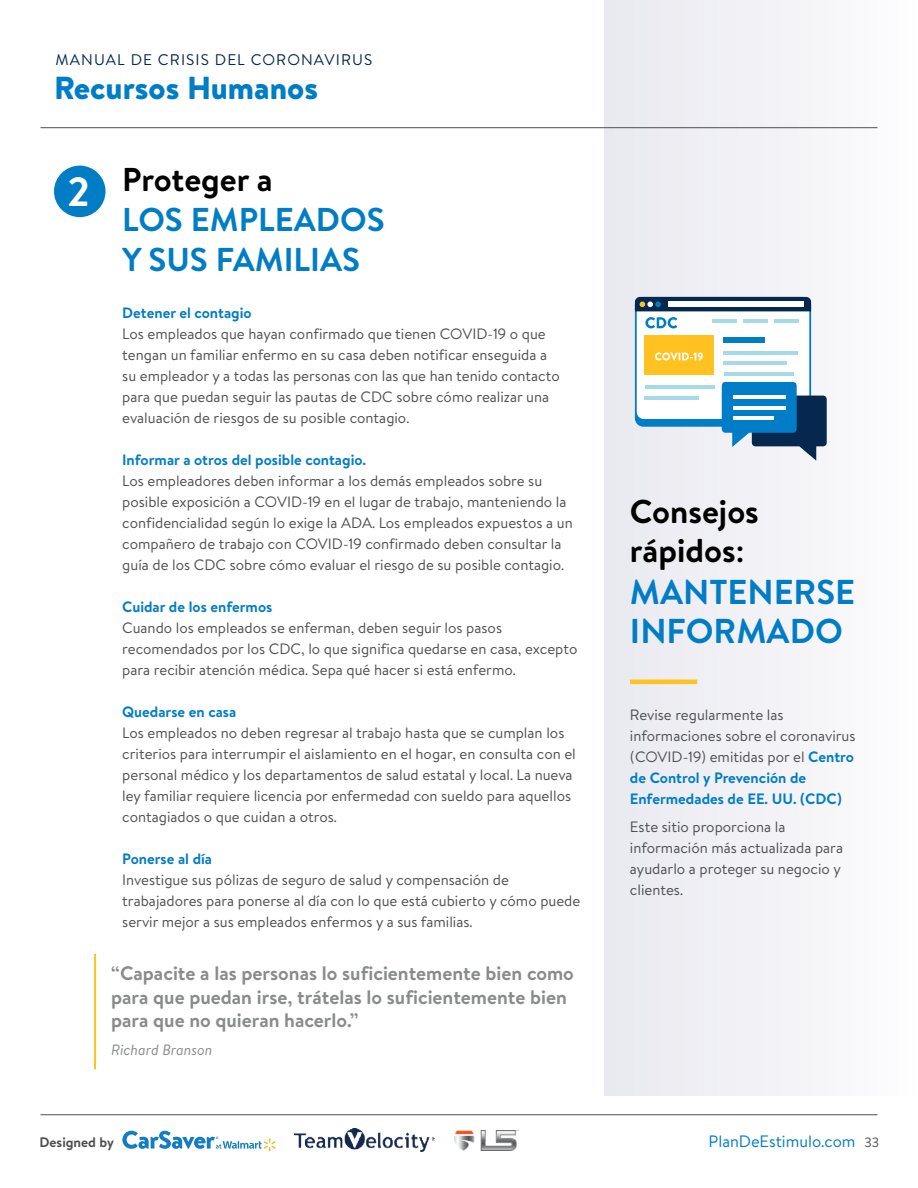
<style>
.page{position:relative;width:918px;height:1188px;background:#fff}
.page>*{position:absolute;margin:0;border:0;box-sizing:border-box;transform-origin:0 0}
.t1{font:700 34.5px/39px "Bogle";color:#007dc5}
.t2{font:700 33px/39.6px "Bogle";color:#007dc5}
.t3{font:700 33px/39.6px "Bogle";color:#000}
.t4{font:900 31.8px "Bogle";color:#007dc7}
.t5{font:700 19.5px/23.4px "Bogle";color:#8a8c8c}
.t6{font:16.5px "Bogle";color:#007dc5}
.t7{font:15.45px "Bogle";letter-spacing:.07em;color:#05294f}
.t8{font:15px/21px "Bogle";color:#4e4f51}
.t9{font:700 15px "Bogle";color:#007dc5}
.t10{font:italic 15px "Bogle";color:#8a8c8c}
.t11{font:700 13.8px "Bogle";color:#4e4e50}
.s1{font-size:40.8px;color:#fff}
.s2{color:#000}
.s3{font-weight:700;color:#007dc5}
.s4{font-size:13.5px;color:#4e4f51}
</style>
<div class="page">
<div style="left:605px;top:0;width:313px;height:1095px;background:#f3f2f7"></div>
<hr style="left:40px;top:1114px;width:838px;height:1px;background:#4e4f51">
<img style="left:294px;top:1128px;width:141px;height:23px">
<svg style="left:122px;top:1131px;width:154px;height:20px"></svg>
<img style="left:455px;top:1130px;width:63px;height:20px">
<div style="left:54px;top:166px;width:52px;height:51px;background:#007dc5;border-radius:50%"></div>
<hr style="left:40px;top:127px;width:838px;height:1px;background:#4e4f51">
<hr style="left:94px;top:954px;width:2px;height:115px;background:#ffc221">
<svg style="left:635px;top:297px;width:192px;height:164px"></svg>
<hr style="left:733px;top:396px;width:52px;height:3px;background:#fff">
<hr style="left:733px;top:406px;width:52px;height:3px;background:#fff">
<hr style="left:733px;top:417px;width:41px;height:3px;background:#fff">
<hr style="left:630px;top:680px;width:67px;height:4px;background:#ffc221">
<p class="t7" style="left:56px;top:49px;width:318px">MANUAL DE CRISIS DEL CORONAVIRUS</p>
<h3 class="t4" style="left:54px;top:66px;width:266px">Recursos Humanos</h3>
<h2 class="t2" style="left:122px;top:159px;width:264px;text-indent:-54px"><span class="s1">2</span> <span class="s2">Proteger a<br></span>LOS EMPLEADOS<br>Y SUS FAMILIAS</h2>
<p class="t9" style="left:122px;top:302px;width:131px">Detener el contagio</p>
<p class="t8" style="left:122px;top:323px;width:439px">Los empleados que hayan confirmado que tienen COVID-19 o que tengan un familiar enfermo en su casa deben notificar enseguida a su empleador y a todas las personas con las que han tenido contacto para que puedan seguir las pautas de CDC sobre cómo realizar una evaluación de riesgos de su posible contagio.</p>
<p class="t9" style="left:122px;top:449px;width:245px">Informar a otros del posible contagio.</p>
<p class="t8" style="left:122px;top:470px;width:452px">Los empleadores deben informar a los demás empleados sobre su posible exposición a COVID-19 en el lugar de trabajo, manteniendo la confidencialidad según lo exige la ADA. Los empleados expuestos a un compañero de trabajo con COVID-19 confirmado deben consultar la guía de los CDC sobre cómo evaluar el riesgo de su posible contagio.</p>
<p class="t9" style="left:122px;top:596px;width:152px">Cuidar de los enfermos</p>
<p class="t8" style="left:122px;top:617px;width:457px">Cuando los empleados se enferman, deben seguir los pasos recomendados por los CDC, lo que significa quedarse en casa, excepto para recibir atención médica. Sepa qué hacer si está enfermo.</p>
<p class="t9" style="left:122px;top:701px;width:116px">Quedarse en casa</p>
<p class="t8" style="left:122px;top:722px;width:455px">Los empleados no deben regresar al trabajo hasta que se cumplan los criterios para interrumpir el aislamiento en el hogar, en consulta con el personal médico y los departamentos de salud estatal y local. La nueva ley familiar requiere licencia por enfermedad con sueldo para aquellos contagiados o que cuidan a otros.</p>
<p class="t9" style="left:122px;top:848px;width:91px">Ponerse al día</p>
<p class="t8" style="left:122px;top:869px;width:460px">Investigue sus pólizas de seguro de salud y compensación de trabajadores para ponerse al día con lo que está cubierto y cómo puede servir mejor a sus empleados enfermos y a sus familias.</p>
<h3 class="t5" style="left:111px;top:961px;width:464px">“Capacite a las personas lo suficientemente bien como para que puedan irse, trátelas lo suficientemente bien para que no quieran hacerlo.”</h3>
<p class="t10" style="left:111px;top:1040px;width:103px">Richard Branson</p>
<h2 class="t3" style="left:630px;top:491px;width:130px">Consejos rápidos:</h2>
<h1 class="t1" style="left:630px;top:572px;width:227px">MANTENERSE<br>INFORMADO</h1>
<p class="t8" style="left:630px;top:704px;width:227px">Revise regularmente las informaciones sobre el coronavirus (COVID-19) emitidas por el <span class="s3">Centro de Control y Prevención de<br>Enfermedades de EE. UU. (CDC)</span></p>
<p class="t8" style="left:630px;top:816px;width:215px">Este sitio proporciona la información más actualizada para ayudarlo a proteger su negocio y clientes.</p>
<p class="t11" style="left:39px;top:1133px;width:76px">Designed by</p>
<p class="t6" style="left:709px;top:1130px;width:172px">PlanDeEstimulo.com <span class="s4">33</span></p>
</div>
